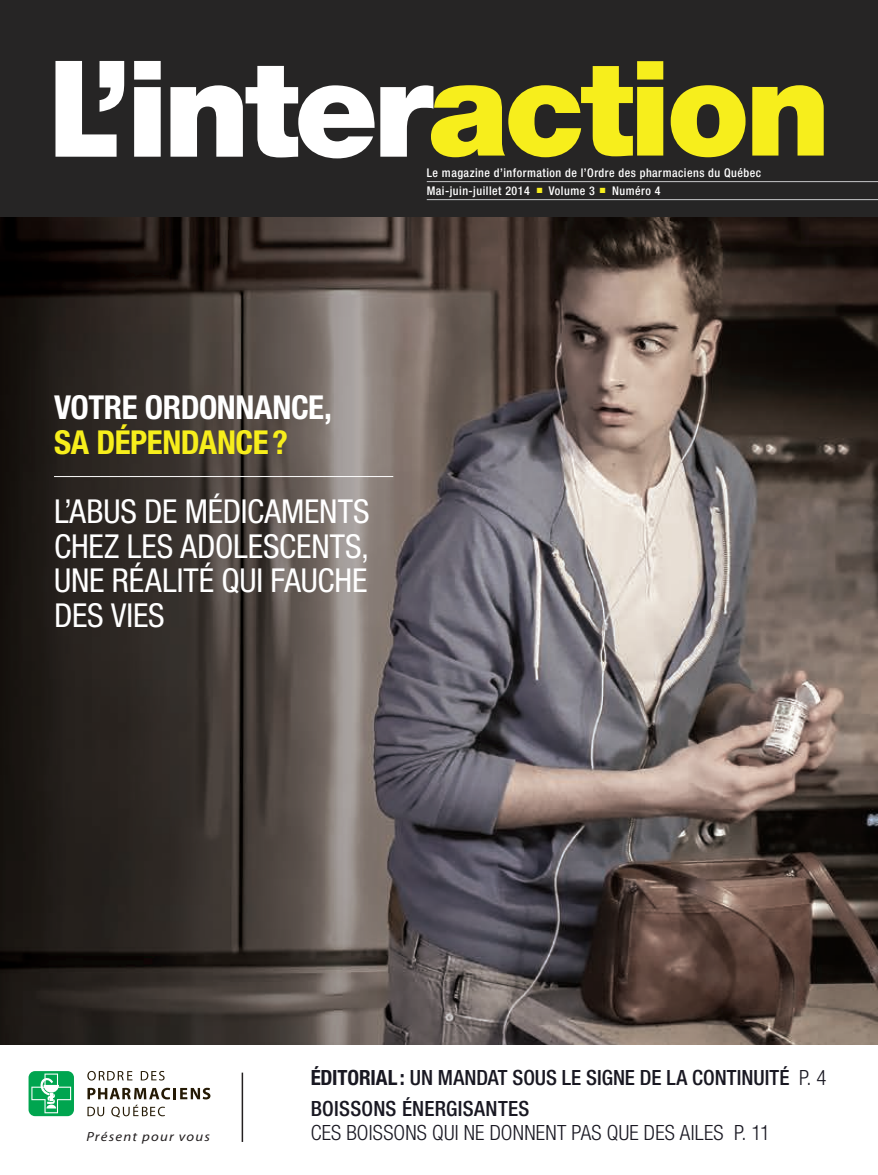
<style>
.page{position:relative;width:878px;height:1175px;background:#fff}
.page>*{position:absolute;margin:0;border:0;box-sizing:border-box;transform-origin:0 0}
.t1{font:condensed 33px/34.5px "Helvetica Neue";letter-spacing:-.005em;color:#fff;text-align:justify}
.t2{font:700 condensed 33px/34.5px "Helvetica Neue";letter-spacing:-.015em;color:#fff}
.t3{font:500 condensed 21px/30.8px "Helvetica Neue";letter-spacing:.005em;color:#191822}
.t4{font:300 condensed 21px "Helvetica Neue";letter-spacing:.01em;color:#191822}
.t5{font:italic 13.35px "Myriad";letter-spacing:.08em;color:#231f20;scale:1.11 1}
.t6{font:500 condensed 12px/18px "Helvetica Neue";letter-spacing:.04em;color:#fff}
.s1{color:#f7ee1c}
.s2{font-weight:700}
.s3{font-weight:300}
</style>
<div class="page">
<div style="left:29px;top:1071px;width:45px;height:45px;background:#00a54f;border-radius:6px"></div>
<svg style="left:31px;top:1073px;width:40px;height:40px"></svg>
<svg style="left:87px;top:1070px;width:45px;height:10px"></svg>
<svg style="left:141px;top:1070px;width:24px;height:10px"></svg>
<svg style="left:87px;top:1087px;width:123px;height:30px"></svg>
<hr style="left:242px;top:1072px;width:1px;height:69px;background:#231f20">
<div style="left:0;top:0;width:878px;height:222px;background:#262525"></div>
<svg style="left:55px;top:61px;width:768px;height:97px"></svg>
<hr style="left:427px;top:181px;width:451px;height:1px;background:#c7c8ca">
<hr style="left:427px;top:199px;width:451px;height:1px;background:#c7c8ca">
<img style="left:0;top:217px;width:878px;height:827px">
<hr style="left:54px;top:476px;width:339px;height:1px;background:#fff">
<p class="t6" style="left:427px;top:163px;width:336px">Le magazine d’information de l’Ordre des pharmaciens du Québec<br>Mai-juin-juillet 2014 <span class="s1">■</span> Volume 3 <span class="s1">■</span> Numéro 4</p>
<p class="t2" style="left:54px;top:390px;width:279px">VOTRE ORDONNANCE,<br><span class="s1">SA DÉPENDANCE?</span></p>
<p class="t1" style="left:54px;top:494px;width:317px">L’ABUS DE MÉDICAMENTS CHEZ LES ADOLESCENTS, UNE RÉALITÉ QUI FAUCHE DES VIES</p>
<p class="t5" style="left:86px;top:1130px;width:113px">Présent pour vous</p>
<h2 class="t3" style="left:310px;top:1061px;width:517px"><span class="s2">ÉDITORIAL:</span> UN MANDAT SOUS LE SIGNE DE LA CONTINUITÉ <span class="s3">P. 4<br></span>BOISSONS ÉNERGISANTES</h2>
<h2 class="t4" style="left:310px;top:1120px;width:461px">CES BOISSONS QUI NE DONNENT PAS QUE DES AILES P. 11</h2>
</div>
